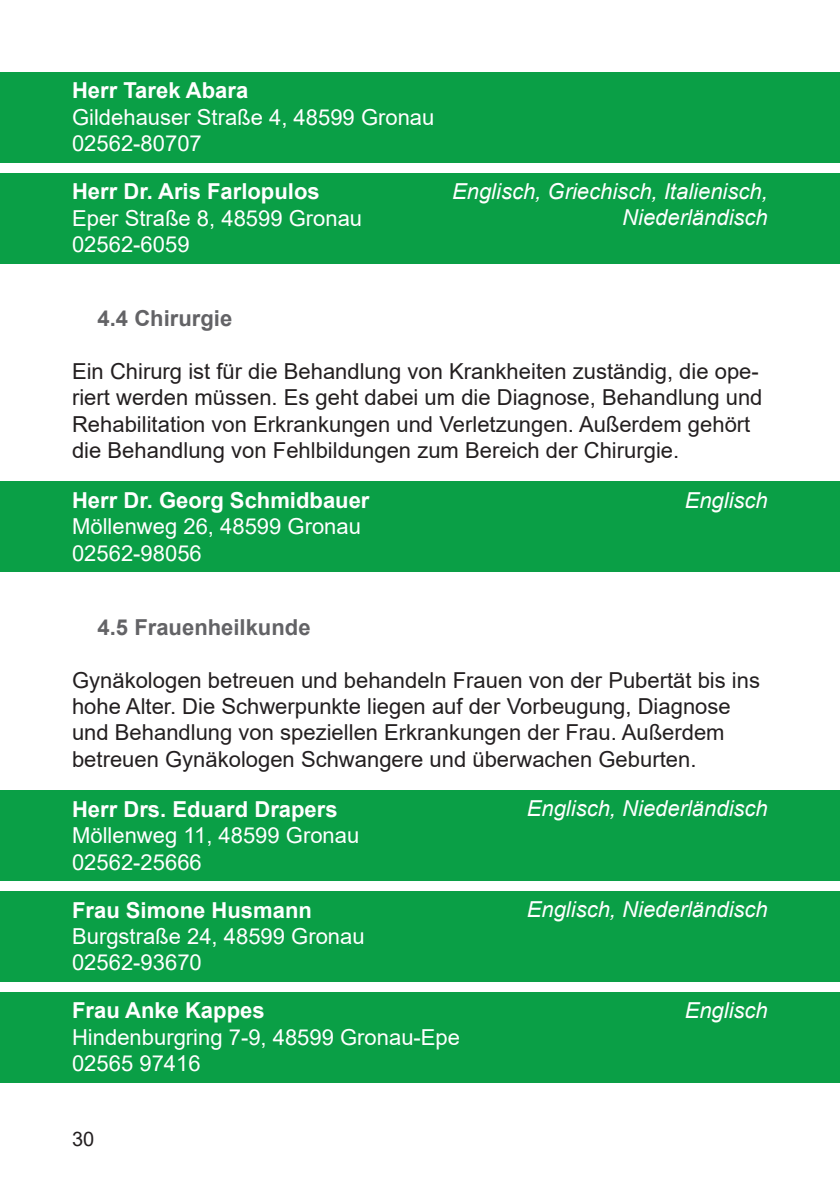
<style>
.page{position:relative;width:840px;height:1191px;background:#fff}
.page>*{position:absolute;margin:0;border:0;box-sizing:border-box;transform-origin:0 0}
.Überschrift_grau{font:22px/26.4px "Arial";color:#231f20}
.Fließtext_11_pt{font:22px "Arial";color:#fff}
.Fließtext_11_pt-2{font:700 22px "Arial";color:#fff}
.Fließtext_11_pt-3{font:italic 22px/26.4px "Arial";color:#fff;text-align:right}
.Unterüberschrift_gra{font:700 22px "Arial";color:#636366}
.t1{font:20px "Arial";color:#231f20}
</style>
<div class="page">
<div style="left:0;top:72px;width:839px;height:91px;background:#0a9f46"></div>
<div style="left:0;top:173px;width:839px;height:91px;background:#0a9f46"></div>
<div style="left:0;top:481px;width:839px;height:91px;background:#0a9f46"></div>
<div style="left:0;top:790px;width:839px;height:91px;background:#0a9f46"></div>
<div style="left:0;top:891px;width:839px;height:90px;background:#0a9f46"></div>
<div style="left:0;top:992px;width:839px;height:90px;background:#0a9f46"></div>
<p class="Fließtext_11_pt-2" style="left:72px;top:75px;width:178px">Herr Tarek Abara</p>
<p class="Fließtext_11_pt" style="left:72px;top:102px;width:363px">Gildehauser Straße 4, 48599 Gronau</p>
<p class="Fließtext_11_pt" style="left:72px;top:128px;width:131px">02562-80707</p>
<p class="Fließtext_11_pt-2" style="left:72px;top:176px;width:249px">Herr Dr. Aris Farlopulos</p>
<p class="Fließtext_11_pt" style="left:72px;top:203px;width:291px">Eper Straße 8, 48599 Gronau</p>
<p class="Fließtext_11_pt" style="left:72px;top:229px;width:119px">02562-6059</p>
<p class="Fließtext_11_pt-3" style="left:452px;top:178px;width:317px">Englisch, Griechisch, Italienisch,<br>Niederländisch</p>
<p class="Unterüberschrift_gra" style="left:98px;top:303px;width:136px">4.4 Chirurgie</p>
<p class="Überschrift_grau" style="left:72px;top:358px;width:691px">Ein Chirurg ist für die Behandlung von Krankheiten zuständig, die ope&shy;riert werden müssen. Es geht dabei um die Diagnose, Behandlung und Rehabilitation von Erkrankungen und Verletzungen. Außerdem gehört die Behandlung von Fehlbildungen zum Bereich der Chirurgie.</p>
<p class="Fließtext_11_pt-2" style="left:72px;top:485px;width:299px">Herr Dr. Georg Schmidbauer</p>
<p class="Fließtext_11_pt-3" style="left:684px;top:487px;width:85px">Englisch</p>
<p class="Fließtext_11_pt" style="left:72px;top:511px;width:290px">Möllenweg 26, 48599 Gronau</p>
<p class="Fließtext_11_pt" style="left:72px;top:538px;width:131px">02562-98056</p>
<p class="Unterüberschrift_gra" style="left:98px;top:611px;width:214px">4.5 Frauenheilkunde</p>
<p class="Überschrift_grau" style="left:72px;top:666px;width:689px">Gynäkologen betreuen und behandeln Frauen von der Pubertät bis ins hohe Alter. Die Schwerpunkte liegen auf der Vorbeugung, Diagnose und Behandlung von speziellen Erkrankungen der Frau. Außerdem</p>
<p class="Überschrift_grau" style="left:72px;top:745px;width:625px">betreuen Gynäkologen Schwangere und überwachen Geburten.</p>
<p class="Fließtext_11_pt-2" style="left:72px;top:793px;width:267px">Herr Drs. Eduard Drapers</p>
<p class="Fließtext_11_pt-3" style="left:526px;top:795px;width:242px">Englisch, Niederländisch</p>
<p class="Fließtext_11_pt" style="left:72px;top:820px;width:288px">Möllenweg 11, 48599 Gronau</p>
<p class="Fließtext_11_pt" style="left:72px;top:846px;width:131px">02562-25666</p>
<p class="Fließtext_11_pt-2" style="left:72px;top:894px;width:241px">Frau Simone Husmann</p>
<p class="Fließtext_11_pt-3" style="left:526px;top:896px;width:242px">Englisch, Niederländisch</p>
<p class="Fließtext_11_pt" style="left:72px;top:921px;width:294px">Burgstraße 24, 48599 Gronau</p>
<p class="Fließtext_11_pt" style="left:72px;top:947px;width:131px">02562-93670</p>
<p class="Fließtext_11_pt-2" style="left:72px;top:995px;width:194px">Frau Anke Kappes</p>
<p class="Fließtext_11_pt-3" style="left:684px;top:997px;width:85px">Englisch</p>
<p class="Fließtext_11_pt" style="left:72px;top:1022px;width:389px">Hindenburgring 7-9, 48599 Gronau-Epe</p>
<p class="Fließtext_11_pt" style="left:72px;top:1048px;width:130px">02565 97416</p>
<p class="t1" style="left:72px;top:1125px;width:24px">30</p>
</div>
